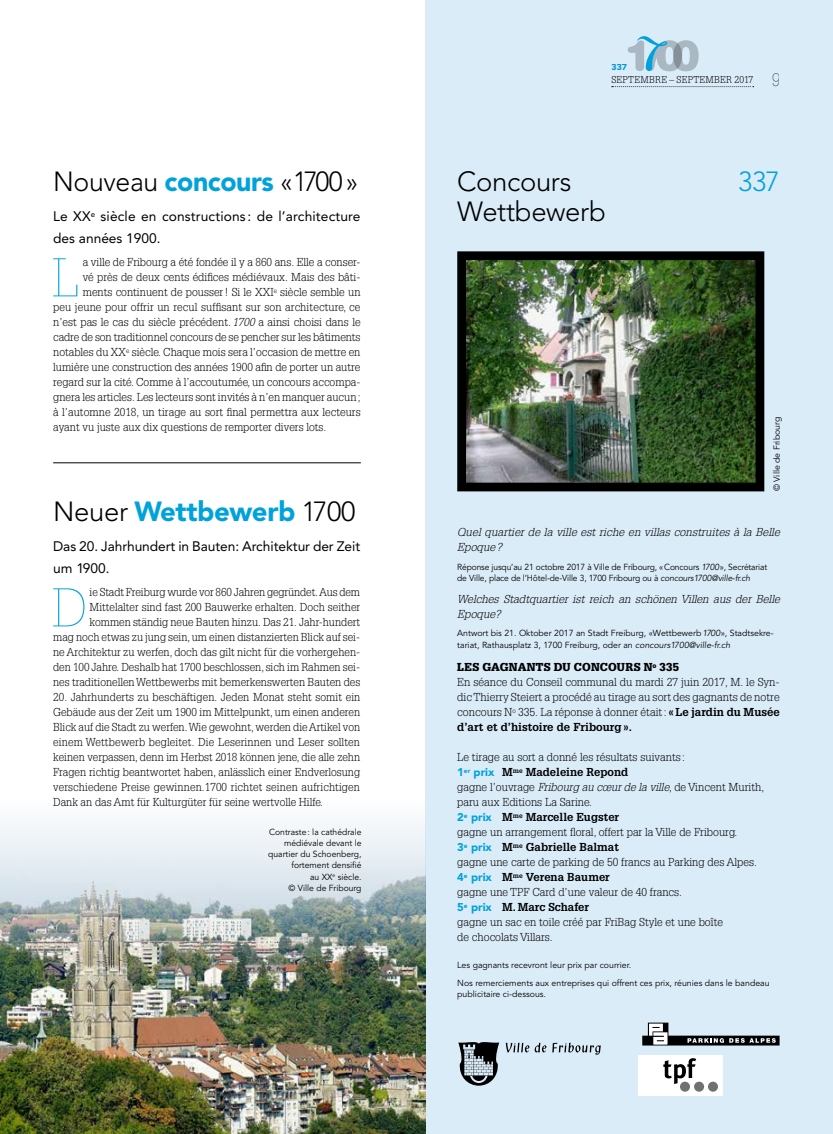
<style>
.page{position:relative;width:833px;height:1134px;background:#fff}
.page>*{position:absolute;margin:0;border:0;box-sizing:border-box;transform-origin:0 0}
.t1{font:100 53.12px "Glypha LT Std";color:#00a2db}
.t2{font:300 27.5px "Avenir LT Std";letter-spacing:-.015em;color:#000}
.t3{font:900 27.5px "Avenir LT Std";letter-spacing:-.015em;color:#00a2db}
.t4{font:300 27.5px "Avenir LT Std";color:#00a2db}
.t5{font:13.75px/21.2px "Avenir LT Std";color:#000}
.t6{font:300 11.25px/15px "Glypha LT Std";color:#000}
.t7{font:italic 300 11.25px/15px "Glypha LT Std";color:#000}
.t8{font:300 9.75px "Glypha LT Std";letter-spacing:.025em;color:#000}
.t9{font:8.75px/11.2px "Avenir LT Std";color:#000}
.t10{font:900 8.75px "Avenir LT Std";color:#00a2db}
.s1{font-weight:900;color:#00a2db}
.s2{font-style:italic}
.s3{font-weight:300;color:#000}
.s4{font-weight:100;font-size:17.5px}
.s5{font-weight:900}
.s6{font-weight:700}
.s7{font-family:"Avenir LT Std";font-weight:900;color:#00a2db}
</style>
<div class="page">
<div style="left:425px;top:0;width:408px;height:1134px;background:#dbecf9"></div>
<svg style="left:612px;top:86px;width:142px;height:1px"></svg>
<svg style="left:628px;top:36px;width:70px;height:35px"></svg>
<div style="left:638px;top:1055px;width:84px;height:41px;background:#fff"></div>
<div style="left:680px;top:1082px;width:10px;height:10px;background:#6f7070;border-radius:50%"></div>
<div style="left:694px;top:1082px;width:10px;height:10px;background:#6f7070;border-radius:50%"></div>
<div style="left:708px;top:1082px;width:10px;height:10px;background:#6f7070;border-radius:50%"></div>
<svg style="left:663px;top:1058px;width:33px;height:26px"></svg>
<svg style="left:642px;top:1022px;width:137px;height:23px"></svg>
<svg style="left:458px;top:1042px;width:41px;height:44px"></svg>
<svg style="left:506px;top:1043px;width:95px;height:12px"></svg>
<img style="left:457px;top:251px;width:308px;height:241px">
<img style="left:0;top:824px;width:425px;height:310px">
<hr style="left:53px;top:463px;width:308px;height:1px;background:#000">
<h2 class="t2" style="left:53px;top:166px;width:307px">Nouveau <span class="s1">concours</span> «1700»</h2>
<p class="t5" style="left:53px;top:206px;width:309px">Le XX<sup>e</sup> siècle en constructions : de l’architecture des années 1900.</p>
<h1 class="t1" style="left:52px;top:247px;width:28px">L</h1>
<p class="t6" style="left:83px;top:255px;width:279px">a ville de Fribourg a été fondée il y a 860 ans. Elle a conser-</p>
<p class="t6" style="left:83px;top:270px;width:279px">vé près de deux cents édifices médiévaux. Mais des bâti-</p>
<p class="t6" style="left:83px;top:285px;width:279px">ments continuent de pousser! Si le XXI<sup>e</sup> siècle semble un</p>
<p class="t6" style="left:53px;top:300px;width:309px">peu jeune pour offrir un recul suffisant sur son architecture, ce</p>
<p class="t6" style="left:53px;top:315px;width:309px">n’est pas le cas du siècle précédent. <span class="s2">1700</span> a ainsi choisi dans le</p>
<p class="t6" style="left:53px;top:330px;width:309px">cadre de son traditionnel concours de se pencher sur les bâtiments</p>
<p class="t6" style="left:53px;top:345px;width:309px">notables du XX<sup>e</sup> siècle. Chaque mois sera l’occasion de mettre en</p>
<p class="t6" style="left:53px;top:360px;width:309px">lumière une construction des années 1900 afin de porter un autre</p>
<p class="t6" style="left:53px;top:375px;width:309px">regard sur la cité. Comme à l’accoutumée, un concours accompa-</p>
<p class="t6" style="left:53px;top:390px;width:309px">gnera les articles. Les lecteurs sont invités à n’en manquer aucun;</p>
<p class="t6" style="left:53px;top:405px;width:309px">à l’automne 2018, un tirage au sort final permettra aux lecteurs</p>
<p class="t6" style="left:53px;top:420px;width:275px">ayant vu juste aux dix questions de remporter divers lots.</p>
<h2 class="t3" style="left:53px;top:495px;width:304px"><span class="s3">Neuer</span> Wettbewerb <span class="s3">1700</span></h2>
<p class="t5" style="left:53px;top:536px;width:308px">Das 20. Jahrhundert in Bauten: Architektur der Zeit um 1900.</p>
<h1 class="t1" style="left:52px;top:577px;width:36px">D</h1>
<p class="t6" style="left:53px;top:585px;width:308px;text-align:right">ie Stadt Freiburg wurde vor 860 Jahren gegründet. Aus dem Mittelalter sind fast 200 Bauwerke erhalten. Doch seither kommen ständig neue Bauten hinzu. Das 21. Jahr-hundert<br>mag noch etwas zu jung sein, um einen distanzierten Blick auf sei&shy;ne Architektur zu werfen, doch das gilt nicht für die vorhergehen&shy;den 100 Jahre. Deshalb hat 1700 beschlossen, sich im Rahmen sei&shy;nes traditionellen Wettbewerbs mit bemerkenswerten Bauten des</p>
<p class="t6" style="left:53px;top:690px;width:309px;text-align:justify">20. Jahrhunderts zu beschäftigen. Jeden Monat steht somit ein Gebäude aus der Zeit um 1900 im Mittelpunkt, um einen anderen Blick auf die Stadt zu werfen. Wie gewohnt, werden die Artikel von einem Wettbewerb begleitet. Die Leserinnen und Leser sollten keinen verpassen, denn im Herbst 2018 können jene, die alle zehn Fragen richtig beantwortet haben, anlässlich einer Endverlosung verschiedene Preise gewinnen.1700 richtet seinen aufrichtigen Dank an das Amt für Kulturgüter für seine wertvolle Hilfe.</p>
<p class="t9" style="left:268px;top:826px;width:95px;text-align:right">Contraste: la cathédrale médiévale devant le quartier du Schoenberg, fortement densifié<br>au XX<sup>e</sup> siècle.<br>© Ville de Fribourg</p>
<p class="t10" style="left:611px;top:62px;width:17px">337</p>
<p class="t8" style="left:611px;top:74px;width:170px">SEPTEMBRE – SEPTEMBER 2017 <span class="s4">9</span></p>
<h2 class="t2" style="left:457px;top:166px;width:116px">Concours</h2>
<h2 class="t4" style="left:738px;top:166px;width:43px">337</h2>
<h2 class="t2" style="left:457px;top:196px;width:150px">Wettbewerb</h2>
<p class="t9" style="left:771px;top:491px;width:76px;rotate:-90deg">© Ville de Fribourg</p>
<p class="t7" style="left:457px;top:525px;width:324px">Quel quartier de la ville est riche en villas construites à la Belle<br>Epoque ?</p>
<p class="t9" style="left:457px;top:561px;width:311px">Réponse jusqu’au 21 octobre 2017 à Ville de Fribourg, «Concours <span class="s2">1700</span>», Secrétariat de Ville, place de l’Hôtel-de-Ville 3, 1700 Fribourg ou à <span class="s2">concours1700@ville-fr.ch</span></p>
<p class="t7" style="left:457px;top:592px;width:324px">Welches Stadtquartier ist reich an schönen Villen aus der Belle<br>Epoque?</p>
<p class="t9" style="left:457px;top:628px;width:318px">Antwort bis 21. Oktober 2017 an Stadt Freiburg, «Wettbewerb<span class="s2">1700</span>», Stadtsekre&shy;tariat, Rathausplatz 3, 1700 Freiburg, oder an <span class="s2">concours1700@ville-fr.ch</span></p>
<p class="t6" style="left:457px;top:660px;width:324px"><span class="s5">LES GAGNANTS DU CONCOURS N</span><sup>o</sup> <span class="s5">335<br></span>En séance du Conseil communal du mardi 27 juin 2017, M. le Syn&shy;dic Thierry Steiert a procédé au tirage au sort des gagnants de notre concours N<sup>o</sup> 335. La réponse à donner était: <span class="s6">«Le jardin du Musée d’art et d’histoire de Fribourg».</span></p>
<p class="t6" style="left:457px;top:750px;width:308px">Le tirage au sort a donné les résultats suivants :<br><span class="s7">1</span><sup>er</sup> <span class="s7">prix</span> <span class="s6">M</span><sup>me</sup> <span class="s6">Madeleine Repond<br></span>gagne l’ouvrage <span class="s2">Fribourg au cœur de la ville</span>, de Vincent Murith, paru aux Editions La Sarine.<br><span class="s7">2</span><sup>e</sup> <span class="s7">prix</span> <span class="s6">M</span><sup>me</sup> <span class="s6">Marcelle Eugster<br></span>gagne un arrangement floral, offert par la Ville de Fribourg.<br><span class="s7">3</span><sup>e</sup> <span class="s7">prix</span> <span class="s6">M</span><sup>me</sup> <span class="s6">Gabrielle Balmat<br></span>gagne une carte de parking de 50 francs au Parking des Alpes.<br><span class="s7">4</span><sup>e</sup> <span class="s7">prix</span> <span class="s6">M</span><sup>me</sup> <span class="s6">Verena Baumer<br></span>gagne une TPF Card d’une valeur de 40 francs.<br><span class="s7">5</span><sup>e</sup> <span class="s7">prix</span> <span class="s6">M. Marc Schafer<br></span>gagne un sac en toile créé par FriBag Style et une boîte<br>de chocolats Villars.</p>
<p class="t9" style="left:457px;top:956px;width:314px;line-height:18.4px">Les gagnants recevront leur prix par courrier.<br>Nos remerciements aux entreprises qui offrent ces prix, réunies dans le bandeau</p>
<p class="t9" style="left:457px;top:989px;width:90px">publicitaire ci-dessous.</p>
</div>
